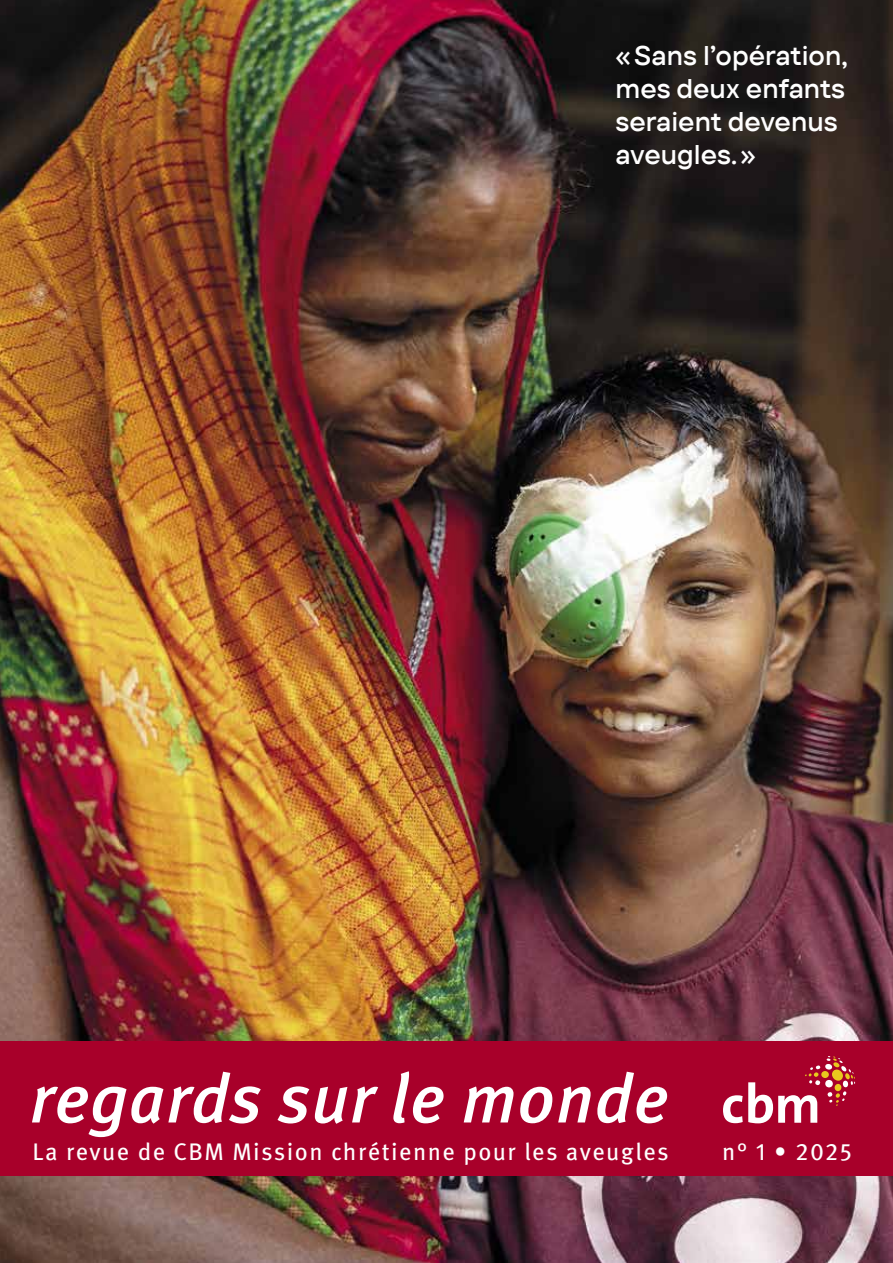
<style>
.page{position:relative;width:893px;height:1263px;background:#fff}
.page>*{position:absolute;margin:0;border:0;box-sizing:border-box;transform-origin:0 0}
.t1{font:italic 500 69px "Meta Pro";letter-spacing:.005em;color:#fff}
.bildlegende{font:500 27px/33px "TT Firs Text";color:#fff}
.t2{font:24px "Meta Pro";letter-spacing:.06em;color:#fff}
</style>
<div class="page">
<img style="left:0;top:0;width:893px;height:1263px">
<div style="left:0;top:1041px;width:893px;height:135px;background:#a8002a"></div>
<svg style="left:723px;top:1056px;width:132px;height:67px"></svg>
<p class="bildlegende" style="left:615px;top:39px;width:233px">«Sans l’opération, mes deux enfants seraient devenus aveugles.»</p>
<p class="t1" style="left:30px;top:1055px;width:641px">regards sur le monde</p>
<p class="t2" style="left:32px;top:1136px;width:638px">La revue de CBM Mission chrétienne pour les aveugles</p>
<p class="t2" style="left:722px;top:1136px;width:131px">n° 1 • 2025</p>
</div>
